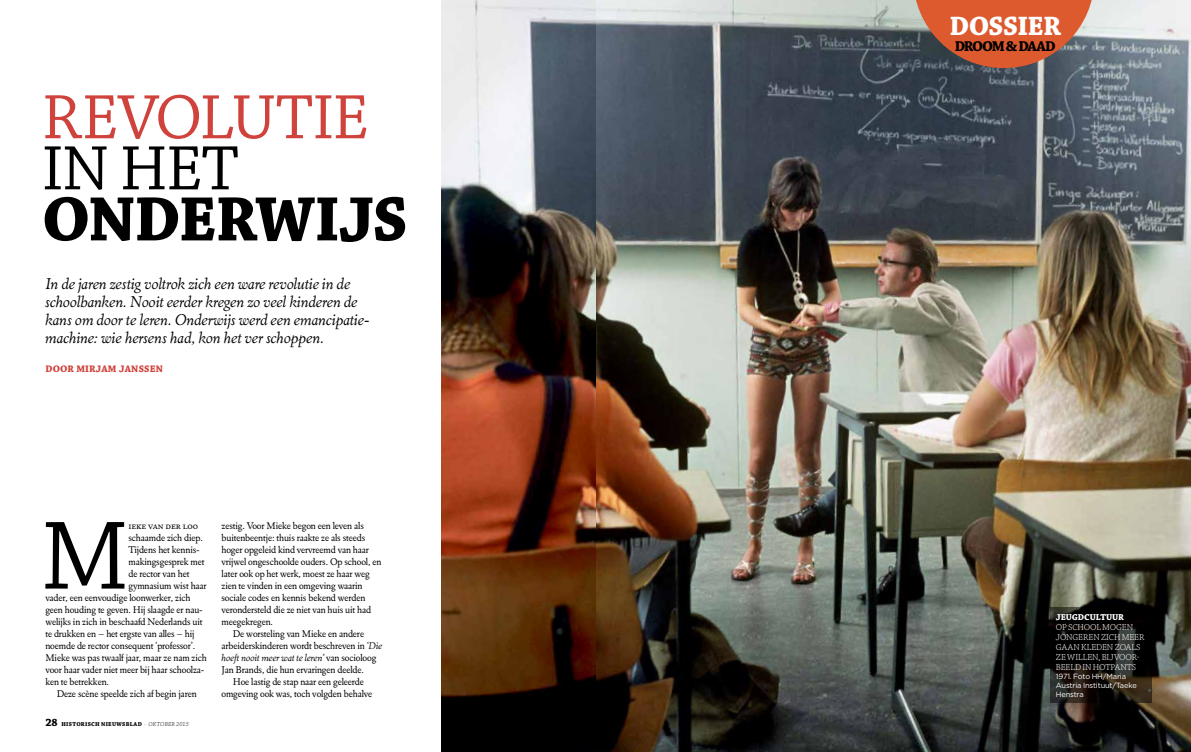
<style>
.page{position:relative;width:1191px;height:752px;background:#fff}
.page>*{position:absolute;margin:0;border:0;box-sizing:border-box;transform-origin:0 0}
.t1{font:102.3px "Chaparral Pro";color:#000}
.t2{font:66px "Chaparral Pro";letter-spacing:-.02em;color:#d0433d}
.t3{font:700 66px "Chaparral Pro";letter-spacing:-.025em;color:#000}
.t4{font:66px "Chaparral Pro";color:#000}
.t5{font:700 28px "Chaparral Pro";letter-spacing:-.025em;color:#fff}
.t6{font:italic 16px/18px "Eldorado Text";letter-spacing:-.015em;color:#000}
.t7{font:700 15px "Chaparral Pro";letter-spacing:-.085em;color:#000}
.t8{font:10px "Eldorado Text";letter-spacing:-.015em;color:#000}
.t9{font:italic 10px "Eldorado Text";letter-spacing:-.015em;color:#000}
.t10{font:700 10px "Chaparral Pro";letter-spacing:.015em;color:#d0433d}
.t11{font:10px "Eldorado Text Roman SC";letter-spacing:-.01em;color:#000}
.t12{font:300 9px/10px "Chaparral Pro";letter-spacing:-.005em;color:#fff}
.t13{font:700 9px "Chaparral Pro";letter-spacing:-.005em;color:#fff}
.t14{font:7.5px/9px "Gotham";letter-spacing:-.02em;color:#fff}
.t15{font:700 6px "Chaparral Pro";letter-spacing:.05em;color:#000}
.s1{font-size:11px}
.s2{font-weight:300}
.s3{font-weight:300;font-style:italic}
.s4{font-style:italic}
.s5{font-style:normal}
</style>
<div class="page">
<img style="left:441px;top:0;width:750px;height:751px">
<svg style="left:913px;top:0;width:181px;height:68px;background:#bb6043"></svg>
<svg style="left:1049px;top:606px;width:102px;height:96px;background:#13110d"></svg>
<h2 class="t2" style="left:42px;top:81px;width:329px">REVOLUTIE</h2>
<h2 class="t4" style="left:42px;top:132px;width:198px">IN HET</h2>
<h2 class="t3" style="left:42px;top:180px;width:368px">ONDERWIJS</h2>
<h3 class="t6" style="left:45px;top:275px;width:326px">In de jaren zestig voltrok zich een ware revolutie in de schoolbanken. Nooit eerder kregen zo veel kinderen de kans om door te leren. Onderwijs werd een emancipatie&shy;machine: wie hersens had, kon het ver schoppen.</h3>
<p class="t10" style="left:45px;top:363px;width:119px">DOOR MIRJAM JANSSEN</p>
<h1 class="t1" style="left:41px;top:499px;width:90px">M</h1>
<p class="t11" style="left:128px;top:519px;width:71px">ieke van der loo</p>
<p class="t8" style="left:128px;top:531px;width:76px">schaamde zich diep.</p>
<p class="t8" style="left:128px;top:543px;width:73px">Tijdens het kennis-</p>
<p class="t8" style="left:128px;top:555px;width:78px">makingsgesprek met</p>
<p class="t8" style="left:128px;top:567px;width:62px">de rector van het</p>
<p class="t8" style="left:128px;top:579px;width:80px">gymnasium wist haar</p>
<p class="t8" style="left:45px;top:591px;width:147px">vader, een eenvoudige loonwerker, zich</p>
<p class="t8" style="left:45px;top:603px;width:159px">geen houding te geven. Hij slaagde er nau-</p>
<p class="t8" style="left:45px;top:615px;width:159px">welijks in zich in beschaafd Nederlands uit</p>
<p class="t8" style="left:45px;top:627px;width:151px">te drukken en – het ergste van alles – hij</p>
<p class="t8" style="left:45px;top:639px;width:151px">noemde de rector consequent ‘professor’.</p>
<p class="t8" style="left:45px;top:651px;width:163px">Mieke was pas twaalf jaar, maar ze nam zich</p>
<p class="t8" style="left:45px;top:663px;width:161px">voor haar vader niet meer bij haar schoolza-</p>
<p class="t8" style="left:45px;top:675px;width:65px">ken te betrekken.</p>
<p class="t8" style="left:57px;top:687px;width:142px">Deze scène speelde zich af begin jaren</p>
<p class="t15" style="left:45px;top:720px;width:145px"><span class="s1">28</span> HISTORISCH NIEUWSBLAD <span class="s2">·</span> <span class="s3">OKTOBER 2015</span></p>
<p class="t8" style="left:221px;top:519px;width:144px">zestig. Voor Mieke begon een leven als</p>
<p class="t8" style="left:221px;top:531px;width:145px">buitenbeentje: thuis raakte ze als steeds</p>
<p class="t8" style="left:221px;top:543px;width:149px">hoger opgeleid kind vervreemd van haar</p>
<p class="t8" style="left:221px;top:555px;width:161px">vrijwel ongeschoolde ouders. Op school, en</p>
<p class="t8" style="left:221px;top:567px;width:150px">later ook op het werk, moest ze haar weg</p>
<p class="t8" style="left:221px;top:579px;width:143px">zien te vinden in een omgeving waarin</p>
<p class="t8" style="left:221px;top:591px;width:145px">sociale codes en kennis bekend werden</p>
<p class="t8" style="left:221px;top:603px;width:151px">verondersteld die ze niet van huis uit had</p>
<p class="t8" style="left:221px;top:615px;width:53px">meegekregen.</p>
<p class="t8" style="left:233px;top:627px;width:133px">De worsteling van Mieke en andere</p>
<p class="t8" style="left:221px;top:639px;width:162px">arbeiderskinderen wordt beschreven in <span class="s4">‘Die</span></p>
<p class="t9" style="left:221px;top:651px;width:156px">hoeft nooit meer wat te leren’ <span class="s5">van socioloog</span></p>
<p class="t8" style="left:221px;top:663px;width:144px">Jan Brands, die hun ervaringen deelde.</p>
<p class="t8" style="left:233px;top:675px;width:133px">Hoe lastig de stap naar een geleerde</p>
<p class="t8" style="left:221px;top:687px;width:152px">omgeving ook was, toch volgden behalve</p>
<h3 class="t5" style="left:949px;top:10px;width:113px">DOSSIER</h3>
<h3 class="t7" style="left:954px;top:37px;width:103px">DROOM &amp; DAAD</h3>
<p class="t13" style="left:1056px;top:611px;width:70px">JEUGDCULTUUR</p>
<p class="t12" style="left:1056px;top:621px;width:90px">OP SCHOOL MOGEN<br>JONGEREN ZICH MEER<br>GAAN KLEDEN ZOALS<br>ZE WILLEN, BIJVOOR-<br>BEELD IN HOTPANTS</p>
<p class="t14" style="left:1056px;top:671px;width:82px">1971. Foto HH/Maria<br>Austria Instituut/Taeke<br>Henstra</p>
</div>
